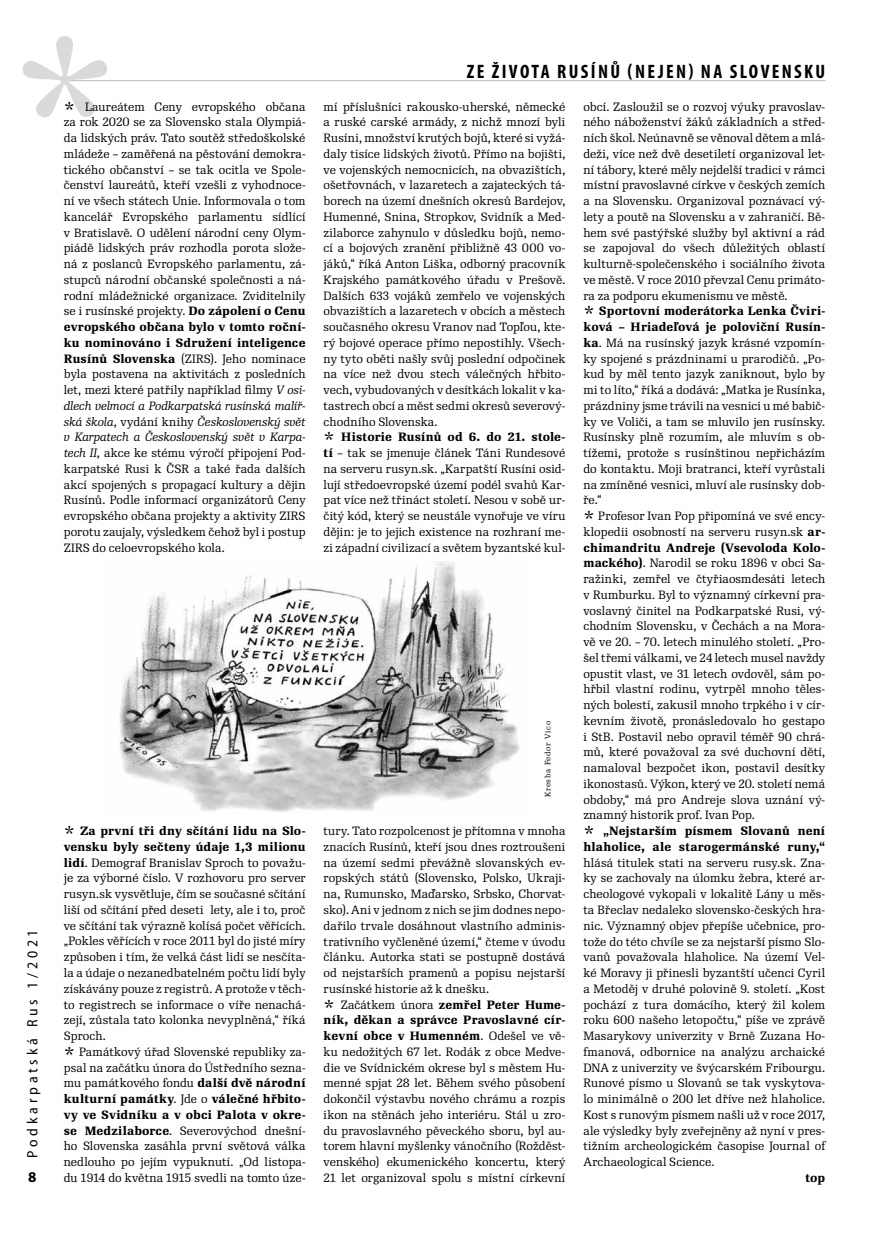
<style>
.page{position:relative;width:889px;height:1246px;background:#fff}
.page>*{position:absolute;margin:0;border:0;box-sizing:border-box;transform-origin:0 0}
.t1{font:230.25px "Bodoni URW";color:#dadada}
.t2{font:700 condensed 19.5px "Myriad Pro";letter-spacing:.12em;color:#000}
.t3{font:semi-condensed 15px "Myriad Pro";letter-spacing:.25em;color:#000}
.t4{font:700 15px "Myriad Pro";color:#000}
.t5{font:11.7px/15.8px "Re Public";letter-spacing:.005em;color:#000}
.t6{font:700 11.7px "Re Public";color:#000}
.t7{font:7.5px "Re Public";letter-spacing:.1em;color:#000}
.s1{font-family:"Bodoni URW";font-size:22.5px}
.s2{font-weight:700}
.s3{font-style:italic}
</style>
<div class="page">
<hr style="left:66px;top:80px;width:759px;height:1px;background:#bcbcbc">
<img style="left:119px;top:561px;width:401px;height:251px">
<h1 class="t1" style="left:7px;top:-19px;width:117px">*</h1>
<p class="t5" style="left:64px;top:99px;width:243px;text-align:justify"><span class="s1">*</span> Laureátem Ceny evropského občana za rok 2020 se za Slovensko stala Olympiá&shy;da lidských práv. Tato soutěž středoškolské mládeže – zaměřená na pěstování demokra&shy;tického občanství – se tak ocitla ve Spole&shy;čenství laureátů, kteří vzešli z vyhodnoce&shy;ní ve všech státech Unie. Informovala o tom kancelář Evropského parlamentu sídlící v Bratislavě. O udělení národní ceny Olym&shy;piádě lidských práv rozhodla porota slože&shy;ná z poslanců Evropského parlamentu, zá&shy;stupců národní občanské společnosti a ná&shy;rodní mládežnické organizace. Zviditelnily se i rusínské projekty. <span class="s2">Do zápolení o Cenu evropského občana bylo v tomto roční&shy;ku nominováno i Sdružení inteligence Rusínů Slovenska</span> (ZIRS). Jeho nominace byla postavena na aktivitách z posledních let, mezi které patřily například filmy <span class="s3">V osi&shy;dlech velmocí a Podkarpatská rusínská malíř&shy;ská škola</span>, vydání knihy <span class="s3">Československý svět v Karpatech a Československý svět v Karpa&shy;tech II</span>, akce ke stému výročí připojení Pod&shy;karpatské Rusi k ČSR a také řada dalších akcí spojených s propagací kultury a dějin Rusínů. Podle informací organizátorů Ceny evropského občana projekty a aktivity ZIRS porotu zaujaly, výsledkem čehož byl i postup ZIRS do celoevropského kola.</p>
<p class="t3" style="left:24px;top:1157px;width:230px;rotate:-90deg">Podkarpatská Rus 1/2021</p>
<p class="t4" style="left:28px;top:1168px;width:10px">8</p>
<p class="t5" style="left:64px;top:823px;width:243px"><span class="s1">*</span> <span class="s2">Za první tři dny sčítání lidu na Slo&shy;vensku byly sečteny údaje 1,3 milionu lidí</span>. Demograf Branislav Sproch to považu&shy;je za výborné číslo. V rozhovoru pro server rusyn.sk vysvětluje, čím se současné sčítání liší od sčítání před deseti lety, ale i to, proč ve sčítání tak výrazně kolísá počet věřících. „Pokles věřících v roce 2011 byl do jisté míry způsoben i tím, že velká část lidí se nesčíta&shy;la a údaje o nezanedbatelném počtu lidí byly získávány pouze z registrů. A protože v těch&shy;to registrech se informace o víře nenachá&shy;zejí, zůstala tato kolonka nevyplněná,“ říká Sproch.<br><span class="s1">*</span> Památkový úřad Slovenské republiky za&shy;psal na začátku února do Ústředního sezna&shy;mu památkového fondu <span class="s2">další dvě národní kulturní památky</span>. Jde o <span class="s2">válečné hřbito&shy;vy ve Svidníku a v obci Palota v okre&shy;se Medzilaborce</span>. Severovýchod dnešní&shy;ho Slovenska zasáhla první světová válka nedlouho po jejím vypuknutí. „Od listopa&shy;du 1914 do května 1915 svedli na tomto úze-</p>
<h2 class="t2" style="left:467px;top:60px;width:360px">ZE ŽIVOTA RUSÍNŮ (NEJEN) NA SLOVENSKU</h2>
<p class="t5" style="left:323px;top:99px;width:243px">mí příslušníci rakousko-uherské, německé a ruské carské armády, z nichž mnozí byli Rusíni, množství krutých bojů, které si vyžá&shy;daly tisíce lidských životů. Přímo na bojišti, ve vojenských nemocnicích, na obvazištích, ošetřovnách, v lazaretech a zajateckých tá&shy;borech na území dnešních okresů Bardejov, Humenné, Snina, Stropkov, Svidník a Med&shy;zilaborce zahynulo v důsledku bojů, nemo&shy;cí a bojových zranění přibližně 43 000 vo&shy;jáků,“ říká Anton Liška, odborný pracovník Krajského památkového úřadu v Prešově.<br>Dalších 633 vojáků zemřelo ve vojenských obvazištích a lazaretech v obcích a městech současného okresu Vranov nad Topľou, kte&shy;rý bojové operace přímo nepostihly. Všech&shy;ny tyto oběti našly svůj poslední odpočinek na více než dvou stech válečných hřbito&shy;vech, vybudovaných v desítkách lokalit v ka&shy;tastrech obcí a měst sedmi okresů severový&shy;chodního Slovenska.<br><span class="s1">*</span> <span class="s2">Historie Rusínů od 6. do 21. stole&shy;tí</span> – tak se jmenuje článek Táni Rundesové na serveru rusyn.sk. „Karpatští Rusíni osid&shy;lují středoevropské území podél svahů Kar&shy;pat více než třináct století. Nesou v sobě ur&shy;čitý kód, který se neustále vynořuje ve víru dějin: je to jejich existence na rozhraní me&shy;zi západní civilizací a světem byzantské kul-</p>
<p class="t7" style="left:543px;top:797px;width:78px;rotate:-90deg">Kresba Fedor Vico</p>
<p class="t5" style="left:323px;top:823px;width:243px">tury. Tato rozpolcenost je přítomna v mnoha znacích Rusínů, kteří jsou dnes roztroušeni na území sedmi převážně slovanských ev&shy;ropských států (Slovensko, Polsko, Ukraji&shy;na, Rumunsko, Maďarsko, Srbsko, Chorvat&shy;sko). Ani v jednom z nich se jim dodnes nepo&shy;dařilo trvale dosáhnout vlastního adminis&shy;trativního vyčleněné území,“ čteme v úvodu článku. Autorka stati se postupně dostává od nejstarších pramenů a popisu nejstarší rusínské historie až k dnešku.<br><span class="s1">*</span> Začátkem února <span class="s2">zemřel Peter Hume&shy;ník, děkan a správce Pravoslavné cír&shy;kevní obce v Humenném</span>. Odešel ve vě&shy;ku nedožitých 67 let. Rodák z obce Medve&shy;die ve Svídnickém okrese byl s městem Hu&shy;menné spjat 28 let. Během svého působení dokončil výstavbu nového chrámu a rozpis ikon na stěnách jeho interiéru. Stál u zro&shy;du pravoslavného pěveckého sboru, byl au&shy;torem hlavní myšlenky vánočního (Rožděst&shy;venského) ekumenického koncertu, který 21 let organizoval spolu s místní církevní</p>
<p class="t5" style="left:583px;top:99px;width:243px">obcí. Zasloužil se o rozvoj výuky pravoslav&shy;ného náboženství žáků základních a střed&shy;ních škol. Neúnavně se věnoval dětem a mlá&shy;deži, více než dvě desetiletí organizoval let&shy;ní tábory, které měly nejdelší tradici v rámci místní pravoslavné církve v českých zemích a na Slovensku. Organizoval poznávací vý&shy;lety a poutě na Slovensku a v zahraničí. Bě&shy;hem své pastýřské služby byl aktivní a rád se zapojoval do všech důležitých oblastí kulturně-společenského i sociálního života ve městě. V roce 2010 převzal Cenu primáto&shy;ra za podporu ekumenismu ve městě.<br><span class="s1">*</span> <span class="s2">Sportovní moderátorka Lenka Čviri&shy;ková – Hriadeľová je poloviční Rusín&shy;ka</span>. Má na rusínský jazyk krásné vzpomín&shy;ky spojené s prázdninami u prarodičů. „Po&shy;kud by měl tento jazyk zaniknout, bylo by mi to líto,“ říká a dodává: „Matka je Rusínka, prázdniny jsme trávili na vesnici u mé babič&shy;ky ve Voliči, a tam se mluvilo jen rusínsky.<br>Rusínsky plně rozumím, ale mluvím s ob&shy;tížemi, protože s rusínštinou nepřicházím do kontaktu. Moji bratranci, kteří vyrůstali na zmíněné vesnici, mluví ale rusínsky dob&shy;ře.“<br><span class="s1">*</span> Profesor Ivan Pop připomíná ve své ency&shy;klopedii osobností na serveru rusyn.sk <span class="s2">ar&shy;chimandritu Andreje (Vsevoloda Kolo&shy;mackého)</span>. Narodil se roku 1896 v obci Sa&shy;ražinki, zemřel ve čtyřiaosmdesáti letech v Rumburku. Byl to významný církevní pra&shy;voslavný činitel na Podkarpatské Rusi, vý&shy;chodním Slovensku, v Čechách a na Mora&shy;vě ve 20. – 70. letech minulého století. „Pro&shy;šel třemi válkami, ve 24 letech musel navždy opustit vlast, ve 31 letech ovdověl, sám po&shy;hřbil vlastní rodinu, vytrpěl mnoho těles&shy;ných bolestí, zakusil mnoho trpkého i v cír&shy;kevním životě, pronásledovalo ho gestapo i StB. Postavil nebo opravil téměř 90 chrá&shy;mů, které považoval za své duchovní dětí, namaloval bezpočet ikon, postavil desítky ikonostasů. Výkon, který ve 20. století nemá obdoby,“ má pro Andreje slova uznání vý&shy;znamný historik prof. Ivan Pop.<br><span class="s1">*</span> <span class="s2">„Nejstarším písmem Slovanů není hlaholice, ale starogermánské runy,“</span></p>
<p class="t5" style="left:583px;top:855px;width:243px;text-align:justify">hlásá titulek stati na serveru rusy.sk. Zna&shy;ky se zachovaly na úlomku žebra, které ar&shy;cheologové vykopali v lokalitě Lány u měs&shy;ta Břeclav nedaleko slovensko-českých hra&shy;nic. Významný objev přepíše učebnice, pro&shy;tože do této chvíle se za nejstarší písmo Slo&shy;vanů považovala hlaholice. Na území Vel&shy;ké Moravy ji přinesli byzantští učenci Cyril a Metoděj v druhé polovině 9. století. „Kost pochází z tura domácího, který žil kolem roku 600 našeho letopočtu,“ píše ve zprávě Masarykovy univerzity v Brně Zuzana Ho&shy;fmanová, odbornice na analýzu archaické DNA z univerzity ve švýcarském Fribourgu.<br>Runové písmo u Slovanů se tak vyskytova&shy;lo minimálně o 200 let dříve než hlaholice.<br>Kost s runovým písmem našli už v roce 2017, ale výsledky byly zveřejněny až nyní v pres&shy;tižním archeologickém časopise Journal of Archaeological Science.</p>
<p class="t6" style="left:805px;top:1170px;width:21px">top</p>
</div>
